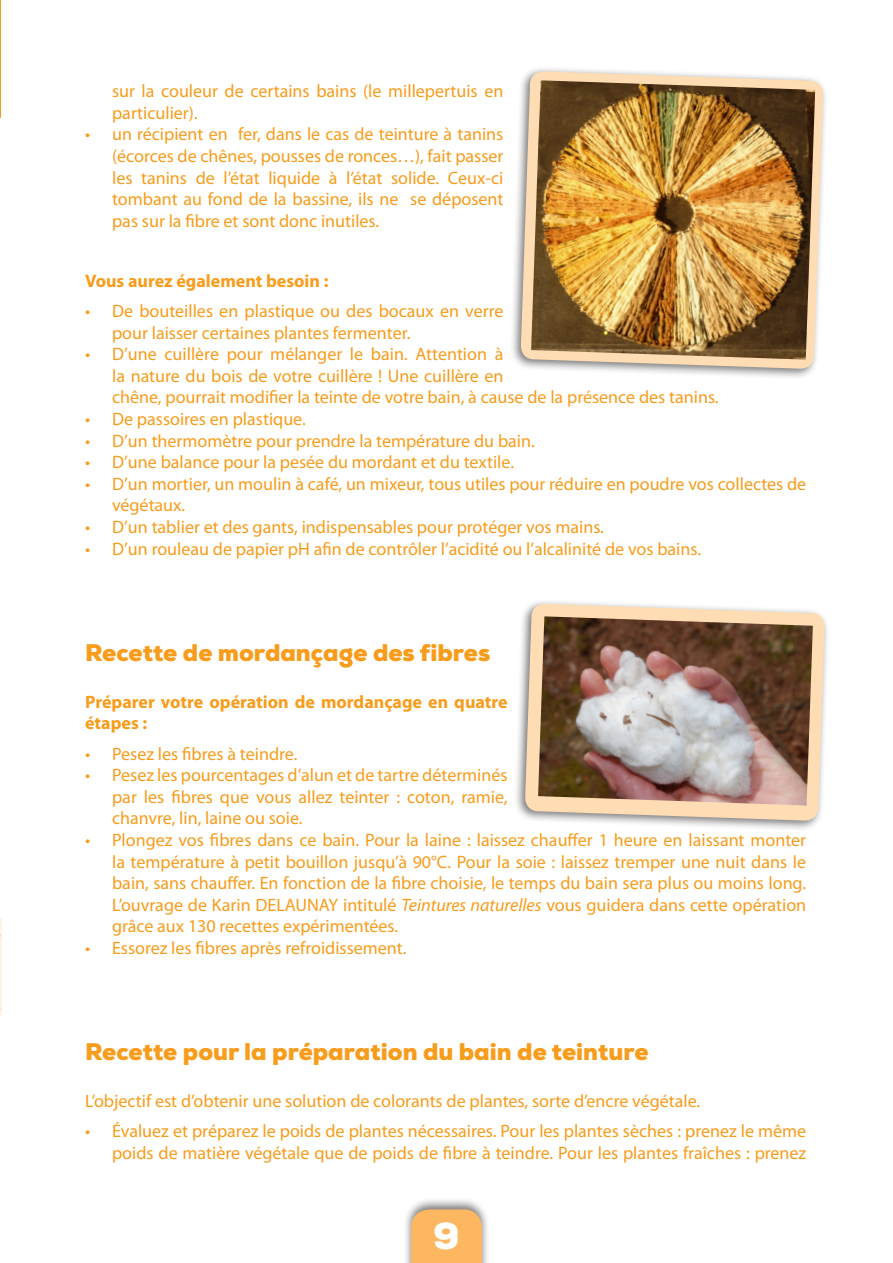
<style>
.page{position:relative;width:893px;height:1263px;background:#fff}
.page>*{position:absolute;margin:0;border:0;box-sizing:border-box;transform-origin:0 0}
.t1{font:900 37.5px "Nexa";color:#fff}
.t2{font:900 24px "Nexa";color:#f89c1c}
.t3{font:18px/21.6px "Myriad Pro";color:#f89c1c}
.t4{font:700 18px/21.6px "Myriad Pro";color:#f89c1c}
.s1{font-style:italic}
</style>
<div class="page">
<hr style="left:0;top:918px;width:1px;height:97px;background:#fef4e4">
<div style="left:402px;top:1196px;width:88px;height:67px;background:#231f20;opacity:.6"></div>
<div style="left:411px;top:1209px;width:71px;height:54px;background:#fcb760"></div>
<div style="left:509px;top:65px;width:318px;height:314px;background:#231f20;opacity:.6"></div>
<svg style="left:520px;top:71px;width:304px;height:298px"></svg>
<img style="left:531px;top:80px;width:284px;height:280px">
<div style="left:513px;top:598px;width:316px;height:233px;background:#231f20;opacity:.6"></div>
<svg style="left:525px;top:603px;width:300px;height:218px;background:#f0dabf"></svg>
<img style="left:538px;top:616px;width:275px;height:189px">
<p class="t3" style="left:112px;top:80px;width:393px">sur la couleur de certains bains (le millepertuis en particulier).</p>
<p class="t3" style="left:112px;top:123px;width:393px;text-align:justify;text-indent:-27px">• un récipient en fer, dans le cas de teinture à tanins (écorces de chênes, pousses de ronces…), fait passer les tanins de l’état liquide à l’état solide. Ceux-ci tombant au fond de la bassine, ils ne se déposent pas sur la fibre et sont donc inutiles.</p>
<p class="t4" style="left:85px;top:269px;width:245px">Vous aurez également besoin :</p>
<p class="t3" style="left:112px;top:300px;width:393px;text-indent:-27px">• De bouteilles en plastique ou des bocaux en verre pour laisser certaines plantes fermenter.</p>
<p class="t3" style="left:112px;top:343px;width:608px;text-indent:-27px">• D’une cuillère pour mélanger le bain. Attention à<br>la nature du bois de votre cuillère ! Une cuillère en<br>chêne, pourrait modifier la teinte de votre bain, à cause de la présence des tanins.</p>
<p class="t3" style="left:85px;top:408px;width:222px">• De passoires en plastique.</p>
<p class="t3" style="left:85px;top:430px;width:451px">• D’un thermomètre pour prendre la température du bain.</p>
<p class="t3" style="left:85px;top:451px;width:430px">• D’une balance pour la pesée du mordant et du textile.</p>
<p class="t3" style="left:112px;top:473px;width:696px;text-indent:-27px">• D’un mortier, un moulin à café, un mixeur, tous utiles pour réduire en poudre vos collectes de végétaux.</p>
<p class="t3" style="left:85px;top:516px;width:520px">• D’un tablier et des gants, indispensables pour protéger vos mains.</p>
<p class="t3" style="left:85px;top:538px;width:618px">• D’un rouleau de papier pH afin de contrôler l’acidité ou l’alcalinité de vos bains.</p>
<h2 class="t2" style="left:85px;top:637px;width:407px">Recette de mordançage des fibres</h2>
<p class="t4" style="left:85px;top:690px;width:424px">Préparer votre opération de mordançage en quatre étapes :</p>
<p class="t3" style="left:85px;top:742px;width:214px">• Pesez les fibres à teindre.</p>
<p class="t3" style="left:112px;top:764px;width:397px;text-align:justify;text-indent:-27px">• Pesez les pourcentages d’alun et de tartre déterminés par les fibres que vous allez teinter : coton, ramie, chanvre, lin, laine ou soie.</p>
<p class="t3" style="left:112px;top:829px;width:696px;text-align:justify;text-indent:-27px">• Plongez vos fibres dans ce bain. Pour la laine : laissez chauffer 1 heure en laissant monter la température à petit bouillon jusqu’à 90°C. Pour la soie : laissez tremper une nuit dans le bain, sans chauffer. En fonction de la fibre choisie, le temps du bain sera plus ou moins long.<br>L’ouvrage de Karin DELAUNAY intitulé <span class="s1">Teintures naturelles</span> vous guidera dans cette opération grâce aux 130 recettes expérimentées.</p>
<p class="t3" style="left:85px;top:937px;width:323px">• Essorez les fibres après refroidissement.</p>
<h2 class="t2" style="left:85px;top:1036px;width:565px">Recette pour la préparation du bain de teinture</h2>
<p class="t3" style="left:85px;top:1090px;width:617px">L’objectif est d’obtenir une solution de colorants de plantes, sorte d’encre végétale.</p>
<p class="t3" style="left:85px;top:1120px;width:723px;text-align:right">• Évaluez et préparez le poids de plantes nécessaires. Pour les plantes sèches : prenez le même poids de matière végétale que de poids de fibre à teindre. Pour les plantes fraîches : prenez</p>
<h1 class="t1" style="left:433px;top:1212px;width:28px">9</h1>
</div>
